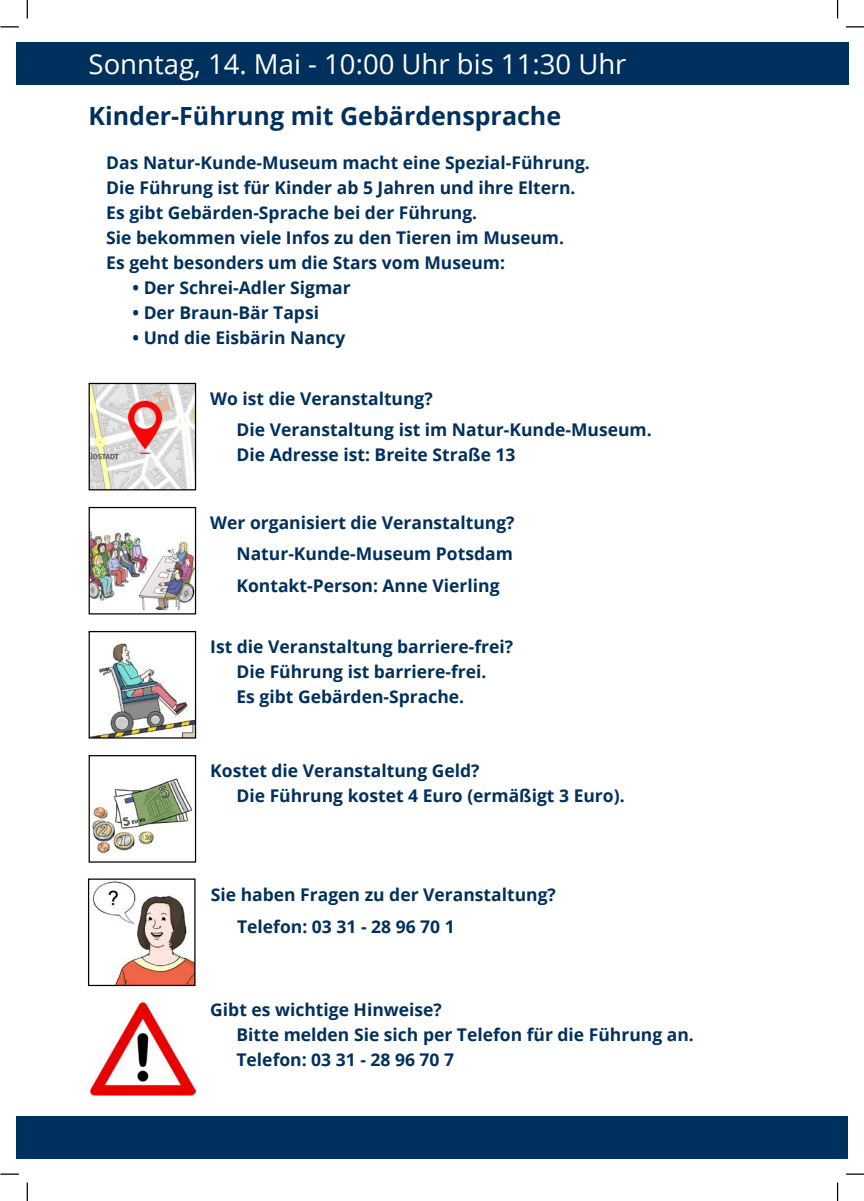
<style>
.page{position:relative;width:864px;height:1201px;background:#fff}
.page>*{position:absolute;margin:0;border:0;box-sizing:border-box;transform-origin:0 0}
.Datum_Veranstaltung_H2{font:27.5px "Open Sans";color:#fff}
.Veranstaltungen_H1{font:700 25px "Open Sans";color:#00305d}
.Fließtext_P_bold{font:700 17.5px "Open Sans";color:#00305d}
</style>
<div class="page">
<svg style="left:27px;top:0;width:1px;height:18px"></svg>
<svg style="left:0;top:26px;width:19px;height:1px"></svg>
<svg style="left:846px;top:26px;width:18px;height:1px"></svg>
<svg style="left:837px;top:0;width:1px;height:18px"></svg>
<svg style="left:837px;top:1182px;width:1px;height:18px"></svg>
<svg style="left:846px;top:1173px;width:18px;height:1px"></svg>
<svg style="left:0;top:1173px;width:19px;height:1px"></svg>
<svg style="left:27px;top:1182px;width:1px;height:18px"></svg>
<div style="left:16px;top:43px;width:833px;height:42px;background:#00305d"></div>
<div style="left:17px;top:1116px;width:831px;height:43px;background:#00305d"></div>
<img style="left:92px;top:778px;width:101px;height:76px">
<div style="left:89px;top:755px;width:107px;height:107px;border:1px solid #000"></div>
<img style="left:91px;top:385px;width:103px;height:103px">
<div style="left:89px;top:383px;width:107px;height:107px;border:1px solid #000"></div>
<img style="left:91px;top:529px;width:103px;height:82px">
<div style="left:89px;top:507px;width:107px;height:107px;border:1px solid #000"></div>
<img style="left:92px;top:643px;width:102px;height:93px">
<div style="left:89px;top:631px;width:107px;height:107px;border:1px solid #000"></div>
<img style="left:92px;top:881px;width:102px;height:103px">
<div style="left:88px;top:878px;width:108px;height:108px;border:1px solid #000"></div>
<img style="left:89px;top:1002px;width:107px;height:93px">
<h2 class="Datum_Veranstaltung_H2" style="left:89px;top:45px;width:539px">Sonntag, 14. Mai - 10:00 Uhr bis 11:30 Uhr</h2>
<h1 class="Veranstaltungen_H1" style="left:89px;top:99px;width:474px">Kinder-Führung mit Gebärdensprache</h1>
<p class="Fließtext_P_bold" style="left:106px;top:151px;width:485px">Das Natur-Kunde-Museum macht eine Spezial-Führung.</p>
<p class="Fließtext_P_bold" style="left:106px;top:176px;width:471px">Die Führung ist für Kinder ab 5 Jahren und ihre Eltern.</p>
<p class="Fließtext_P_bold" style="left:106px;top:201px;width:372px">Es gibt Gebärden-Sprache bei der Führung.</p>
<p class="Fließtext_P_bold" style="left:106px;top:226px;width:459px">Sie bekommen viele Infos zu den Tieren im Museum.</p>
<p class="Fließtext_P_bold" style="left:106px;top:251px;width:400px">Es geht besonders um die Stars vom Museum:</p>
<p class="Fließtext_P_bold" style="left:133px;top:276px;width:220px">• Der Schrei-Adler Sigmar</p>
<p class="Fließtext_P_bold" style="left:133px;top:301px;width:188px">• Der Braun-Bär Tapsi</p>
<p class="Fließtext_P_bold" style="left:133px;top:326px;width:214px">• Und die Eisbärin Nancy</p>
<p class="Fließtext_P_bold" style="left:210px;top:386px;width:224px">Wo ist die Veranstaltung?</p>
<p class="Fließtext_P_bold" style="left:236px;top:417px;width:417px">Die Veranstaltung ist im Natur-Kunde-Museum.</p>
<p class="Fließtext_P_bold" style="left:236px;top:442px;width:281px">Die Adresse ist: Breite Straße 13</p>
<p class="Fließtext_P_bold" style="left:210px;top:510px;width:306px">Wer organisiert die Veranstaltung?</p>
<p class="Fließtext_P_bold" style="left:236px;top:541px;width:278px">Natur-Kunde-Museum Potsdam</p>
<p class="Fließtext_P_bold" style="left:236px;top:573px;width:265px">Kontakt-Person: Anne Vierling</p>
<p class="Fließtext_P_bold" style="left:210px;top:634px;width:304px">Ist die Veranstaltung barriere-frei?</p>
<p class="Fließtext_P_bold" style="left:236px;top:659px;width:251px">Die Führung ist barriere-frei.</p>
<p class="Fließtext_P_bold" style="left:236px;top:684px;width:229px">Es gibt Gebärden-Sprache.</p>
<p class="Fließtext_P_bold" style="left:210px;top:758px;width:271px">Kostet die Veranstaltung Geld?</p>
<p class="Fließtext_P_bold" style="left:236px;top:783px;width:390px">Die Führung kostet 4 Euro (ermäßigt 3 Euro).</p>
<p class="Fließtext_P_bold" style="left:211px;top:882px;width:347px">Sie haben Fragen zu der Veranstaltung?</p>
<p class="Fließtext_P_bold" style="left:237px;top:914px;width:219px">Telefon: 03 31 - 28 96 70 1</p>
<p class="Fließtext_P_bold" style="left:210px;top:997px;width:233px">Gibt es wichtige Hinweise?</p>
<p class="Fließtext_P_bold" style="left:236px;top:1022px;width:459px">Bitte melden Sie sich per Telefon für die Führung an.</p>
<p class="Fließtext_P_bold" style="left:236px;top:1047px;width:219px">Telefon: 03 31 - 28 96 70 7</p>
</div>
